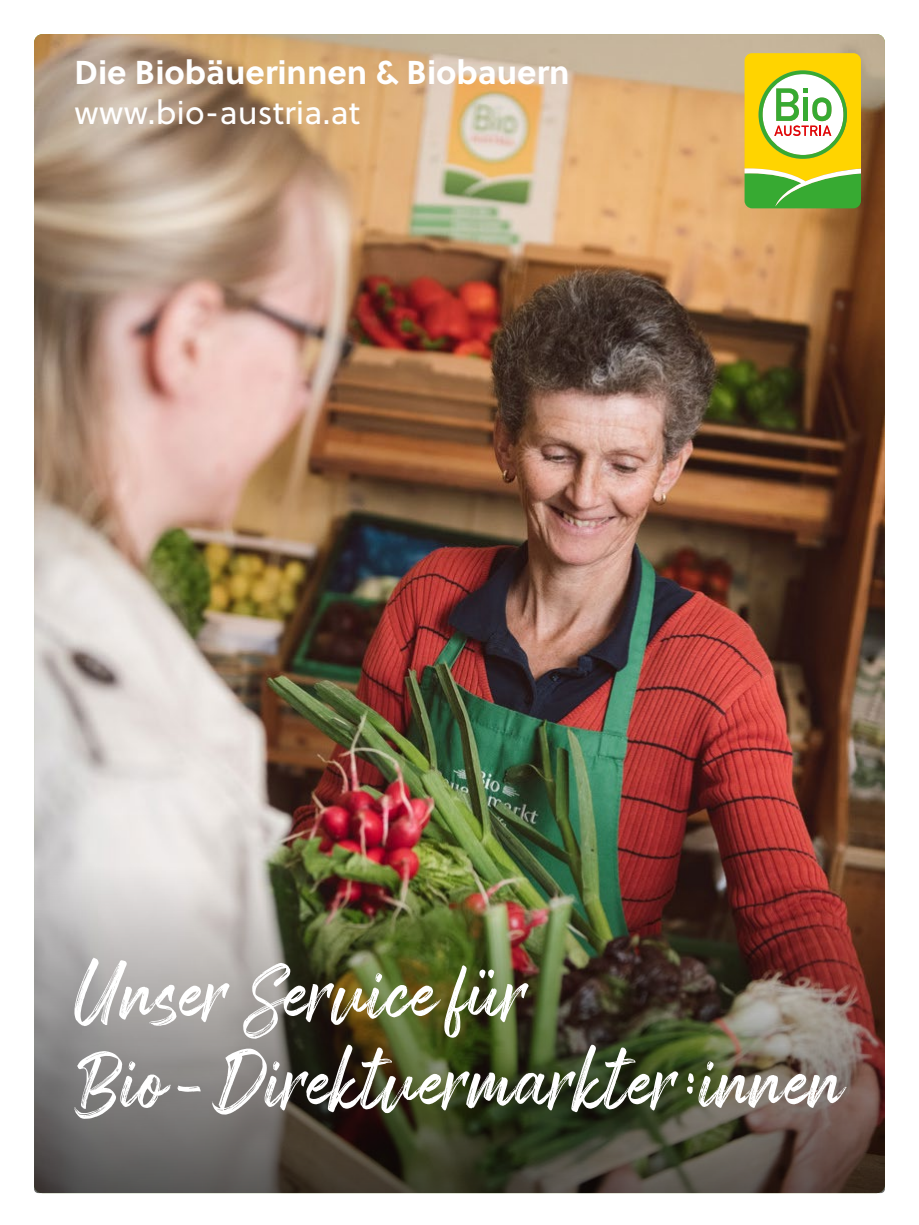
<style>
.page{position:relative;width:919px;height:1225px;background:#fff}
.page>*{position:absolute;margin:0;border:0;box-sizing:border-box;transform-origin:0 0}
.t1{font:73.5px/88.2px "Arsilon";color:#fff}
.t2{font:700 33px "Soleil";color:#fff}
.t3{font:33px "Soleil";color:#fff}
</style>
<div class="page">
<img style="left:34px;top:34px;width:850px;height:1159px">
<img style="left:34px;top:814px;width:850px;height:379px;border-radius:4px">
<svg style="left:744px;top:53px;width:116px;height:155px"></svg>
<p class="t2" style="left:74px;top:51px;width:496px">Die Biobäuerinnen &amp; Biobauern</p>
<p class="t3" style="left:74px;top:92px;width:287px">www.bio-austria.at</p>
<p class="t1" style="left:74px;top:946px;width:771px">Unser Service für<br>Bio-Direktvermarkter:innen</p>
</div>
